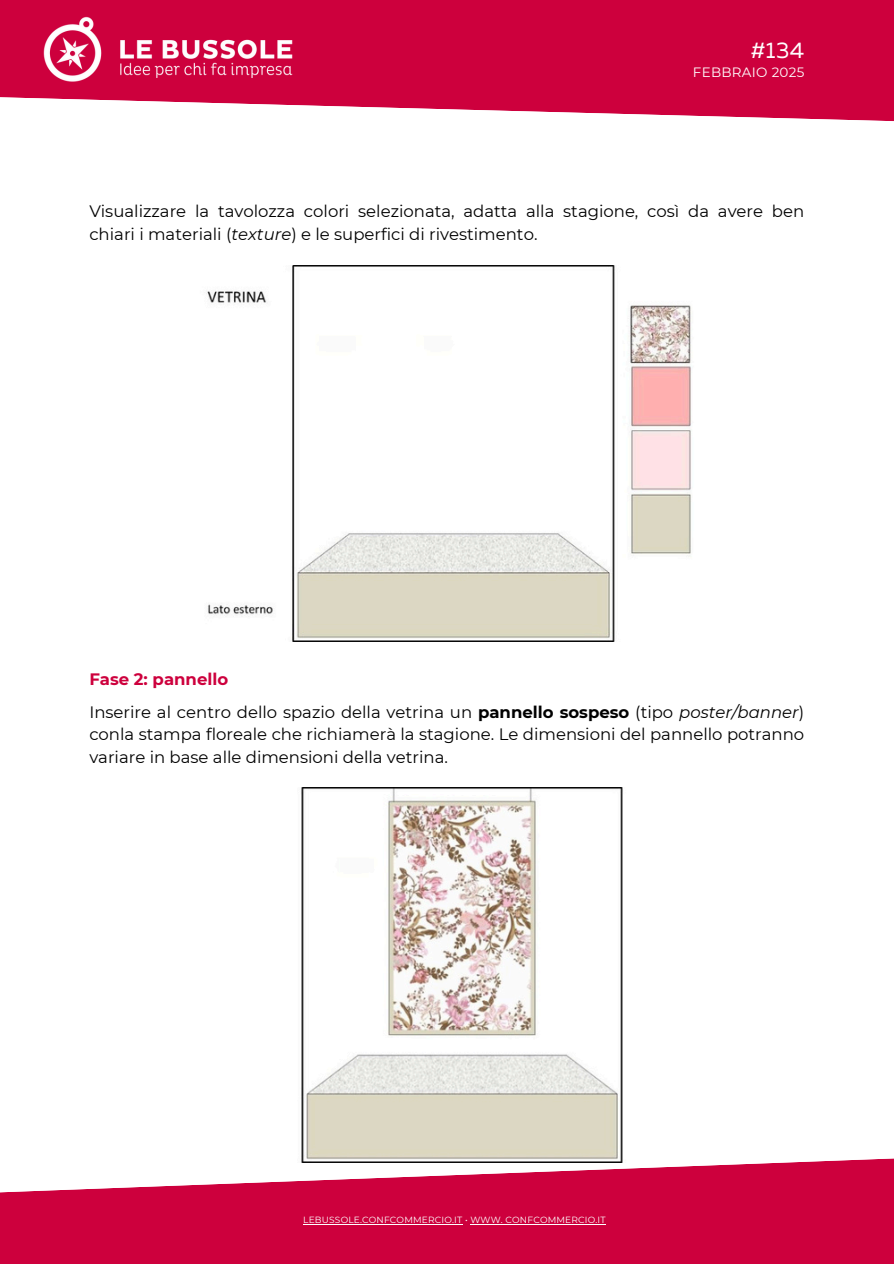
<style>
.page{position:relative;width:894px;height:1264px;background:#fff}
.page>*{position:absolute;margin:0;border:0;box-sizing:border-box;transform-origin:0 0}
.t1{font:22.5px "Muller";color:#fff}
.t2{font:16.5px/22.5px "Montserrat";color:#000}
.t3{font:700 16.5px "Montserrat";color:#cd003d}
.t4{font:13.5px "Montserrat";letter-spacing:.02em;color:#fff}
.t5{font:9px "Montserrat";letter-spacing:.02em;color:#fff}
.s1{font-style:italic}
.s2{font-weight:700}
</style>
<div class="page">
<svg style="left:0;top:1158px;width:893px;height:105px;fill:#cd003d"></svg>
<hr style="left:303px;top:1223px;width:159px;height:1px;background:#fff">
<hr style="left:470px;top:1223px;width:135px;height:1px;background:#fff">
<svg style="left:0;top:0;width:893px;height:121px;background:#d32156"></svg>
<img style="left:30px;top:3px;width:279px;height:93px">
<img style="left:206px;top:265px;width:485px;height:376px">
<img style="left:295px;top:788px;width:334px;height:374px">
<p class="t1" style="left:750px;top:41px;width:55px">#134</p>
<p class="t4" style="left:692px;top:64px;width:113px">FEBBRAIO 2025</p>
<h2 class="t2" style="left:89px;top:200px;width:716px">Visualizzare la tavolozza colori selezionata, adatta alla stagione, così da avere ben chiari i materiali (<span class="s1">texture</span>) e le superfici di rivestimento.</h2>
<p class="t3" style="left:89px;top:669px;width:140px">Fase 2: pannello</p>
<h1 class="t2" style="left:89px;top:700px;width:716px;text-align:justify">Inserire al centro dello spazio della vetrina un <span class="s2">pannello sospeso</span> (tipo <span class="s1">poster/banner</span>) conla stampa floreale che richiamerà la stagione. Le dimensioni del pannello potranno variare in base alle dimensioni della vetrina.</h1>
<h3 class="t5" style="left:303px;top:1214px;width:304px">LEBUSSOLE.CONFCOMMERCIO.IT • WWW. CONFCOMMERCIO.IT</h3>
</div>
